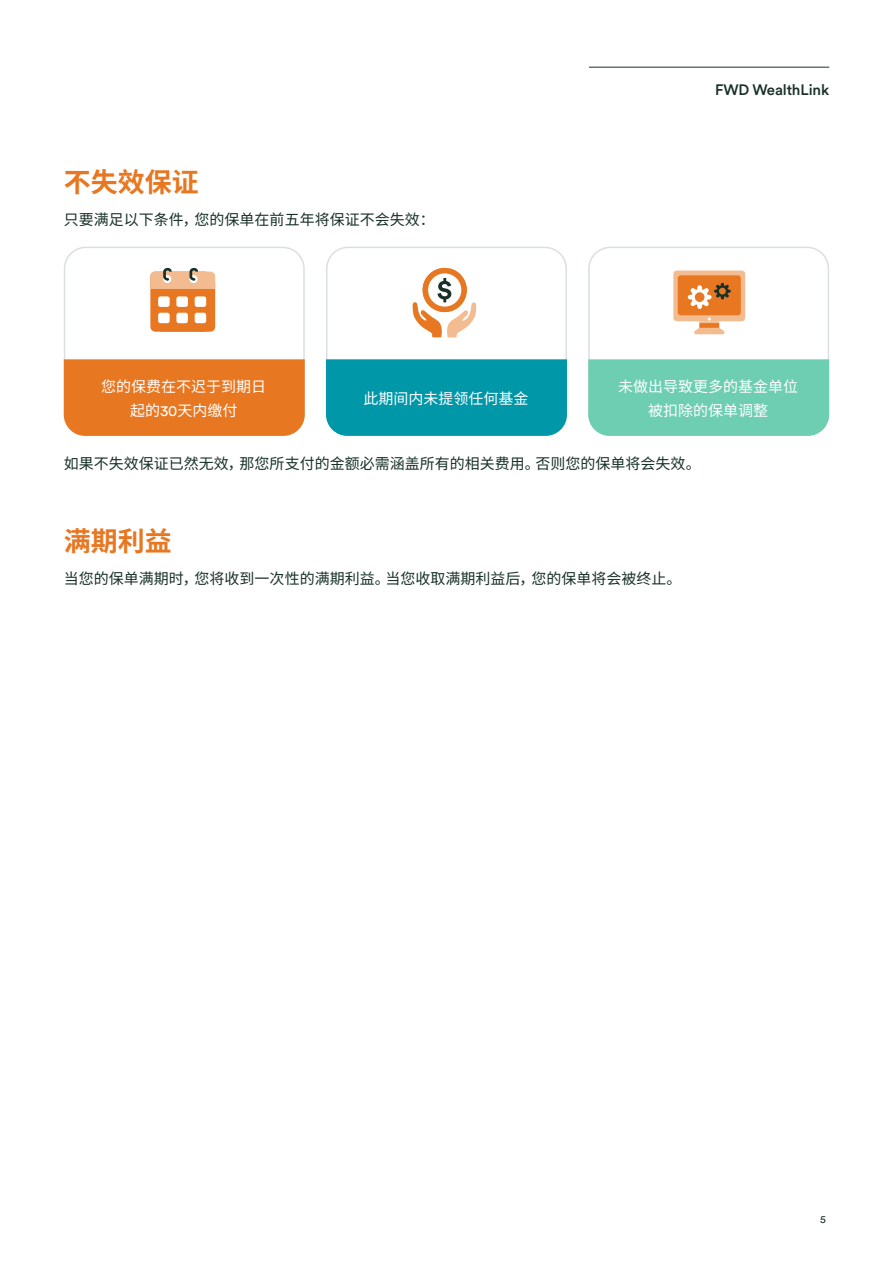
<style>
.page{position:relative;width:893px;height:1263px;background:#fff}
.page>*{position:absolute;margin:0;border:0;box-sizing:border-box;transform-origin:0 0}
.t1{font:700 27px "Noto Sans SC";color:#e87722}
.t2{font:15px "Noto Sans SC";color:#183028}
.t3{font:15px/24px "Noto Sans SC";color:#fff;text-align:center}
.t4{font:500 15px "FWD Circular";letter-spacing:-.005em;color:#183028}
.t5{font:10.5px "FWD Circular";color:#183028}
.s1{font-family:"FWD Circular"}
</style>
<div class="page">
<hr style="left:589px;top:67px;width:240px;height:1px;background:#183028">
<div style="left:588px;top:247px;width:241px;height:189px;border:2px solid #dbdfe1;border-radius:21px"></div>
<div style="left:326px;top:247px;width:241px;height:189px;border:2px solid #dbdfe1;border-radius:21px"></div>
<div style="left:64px;top:247px;width:241px;height:189px;border:2px solid #dbdfe1;border-radius:21px"></div>
<div style="left:588px;top:359px;width:241px;height:77px;background:#6eceb2"></div>
<div style="left:326px;top:359px;width:241px;height:77px;background:#0097a9"></div>
<div style="left:64px;top:359px;width:241px;height:77px;background:#e87722"></div>
<div style="left:157px;top:278px;width:58px;height:54px;background:#e87722;border-radius:5px"></div>
<div style="left:150px;top:272px;width:60px;height:60px;background:#e87722;border-radius:5px"></div>
<svg style="left:150px;top:268px;width:65px;height:20px"></svg>
<div style="left:158px;top:296px;width:12px;height:11px;background:#fff;border-radius:2px"></div>
<div style="left:176px;top:296px;width:12px;height:11px;background:#fff;border-radius:2px"></div>
<div style="left:195px;top:296px;width:11px;height:11px;background:#fff;border-radius:2px"></div>
<div style="left:158px;top:313px;width:12px;height:10px;background:#fff;border-radius:2px"></div>
<div style="left:176px;top:313px;width:12px;height:10px;background:#fff;border-radius:2px"></div>
<div style="left:195px;top:313px;width:11px;height:10px;background:#fff;border-radius:2px"></div>
<svg style="left:412px;top:269px;width:65px;height:68px"></svg>
<svg style="left:673px;top:270px;width:72px;height:64px"></svg>
<h1 class="t1" style="left:64px;top:167px;width:136px">不失效保证</h1>
<p class="t2" style="left:64px;top:211px;width:372px">只要满足以下条件，您的保单在前五年将保证不会失效：</p>
<p class="t4" style="left:715px;top:79px;width:116px">FWD WealthLink</p>
<p class="t3" style="left:618px;top:374px;width:181px">未做出导致更多的基金单位被扣除的保单调整</p>
<p class="t3" style="left:101px;top:374px;width:166px">您的保费在不迟于到期日起的<span class="s1">30</span>天内缴付</p>
<p class="t2" style="left:64px;top:455px;width:638px">如果不失效保证已然无效，那您所支付的金额必需涵盖所有的相关费用。否则您的保单将会失效。</p>
<p class="t3" style="left:363px;top:386px;width:167px">此期间内未提领任何基金</p>
<h1 class="t1" style="left:64px;top:526px;width:109px">满期利益</h1>
<p class="t2" style="left:64px;top:570px;width:619px">当您的保单满期时，您将收到一次性的满期利益。当您收取满期利益后，您的保单将会被终止。</p>
<p class="t5" style="left:820px;top:1212px;width:7px">5</p>
</div>
